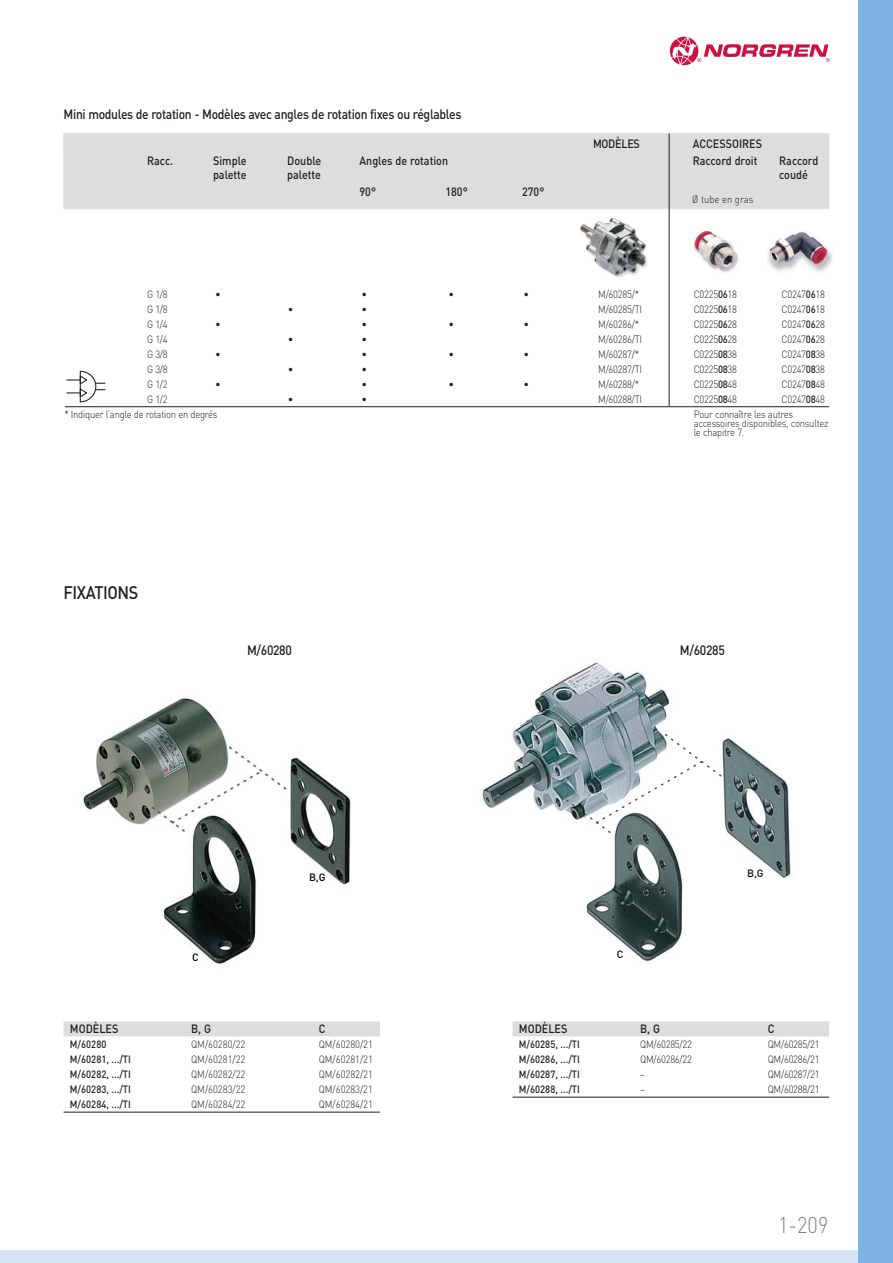
<style>
.page{position:relative;width:893px;height:1263px;background:#fff}
.page>*{position:absolute;margin:0;border:0;box-sizing:border-box;transform-origin:0 0}
.t1{font:300 22.5px "DIN";color:#808285;scale:.9 1}
.t2{font:500 18px "DIN";letter-spacing:-.025em;color:#231f20;scale:.9 1}
.t3{font:500 13.5px "DIN";letter-spacing:-.025em;color:#231f20;scale:.9 1}
.t4{font:500 12px/13.5px "DIN";color:#231f20;scale:.9 1}
.t5{font:500 12px "DIN";letter-spacing:-.025em;color:#231f20;scale:.9 1}
.t6{font:300 10.5px/9px "DIN";letter-spacing:-.025em;color:#231f20;scale:.9 1}
.t7{font:300 10.5px "DIN";color:#231f20;scale:.9 1}
.t8{font:500 10.5px "DIN";color:#231f20;scale:.9 1}
.t9{font:300 10.5px "DIN";letter-spacing:-.025em;color:#231f20}
.t10{font:500 10.5px "DIN";color:#120d14}
.t11{font:500 10.5px "DIN";color:#000}
.s1{font-weight:500}
</style>
<div class="page">
<img style="left:482px;top:662px;width:309px;height:300px">
<svg style="left:558px;top:733px;width:165px;height:103px"></svg>
<img style="left:83px;top:698px;width:268px;height:266px">
<div style="left:0;top:1250px;width:893px;height:13px;background:#d6e4f5"></div>
<svg style="left:670px;top:37px;width:160px;height:28px"></svg>
<div style="left:859px;top:0;width:34px;height:1263px;background:#7cb3e1"></div>
<hr style="left:65px;top:406px;width:764px;height:1px;background:#231f20">
<img style="left:580px;top:218px;width:68px;height:60px">
<div style="left:64px;top:133px;width:627px;height:20px;background:#dcddde"></div>
<div style="left:691px;top:133px;width:87px;height:20px;background:#dcddde"></div>
<div style="left:778px;top:133px;width:51px;height:20px;background:#dcddde"></div>
<div style="left:64px;top:153px;width:147px;height:56px;background:#dcddde"></div>
<div style="left:211px;top:153px;width:75px;height:56px;background:#dcddde"></div>
<div style="left:286px;top:153px;width:72px;height:56px;background:#dcddde"></div>
<div style="left:358px;top:153px;width:234px;height:31px;background:#dcddde"></div>
<div style="left:592px;top:153px;width:99px;height:31px;background:#dcddde"></div>
<div style="left:691px;top:153px;width:87px;height:56px;background:#dcddde"></div>
<div style="left:778px;top:153px;width:51px;height:56px;background:#dcddde"></div>
<div style="left:358px;top:184px;width:79px;height:25px;background:#dcddde"></div>
<div style="left:437px;top:184px;width:83px;height:25px;background:#dcddde"></div>
<div style="left:520px;top:184px;width:72px;height:25px;background:#dcddde"></div>
<div style="left:592px;top:184px;width:99px;height:25px;background:#dcddde"></div>
<hr style="left:63px;top:133px;width:1px;height:76px;background:#e6e7e8">
<hr style="left:829px;top:133px;width:1px;height:76px;background:#e6e7e8">
<hr style="left:64px;top:133px;width:765px;height:1px;background:#e6e7e8">
<hr style="left:64px;top:209px;width:765px;height:1px;background:#e6e7e8">
<hr style="left:669px;top:133px;width:1px;height:273px;background:#231f20">
<img style="left:693px;top:229px;width:46px;height:44px">
<img style="left:767px;top:231px;width:66px;height:41px">
<svg style="left:67px;top:371px;width:38px;height:32px"></svg>
<div style="left:64px;top:1021px;width:316px;height:15px;background:#dcddde"></div>
<hr style="left:64px;top:1112px;width:316px;height:1px;background:#231f20">
<div style="left:512px;top:1021px;width:317px;height:15px;background:#dcddde"></div>
<hr style="left:512px;top:1097px;width:317px;height:1px;background:#231f20">
<div style="left:661px;top:645px;width:64px;height:21px;background:#fff"></div>
<p class="t3" style="left:64px;top:109px;width:443px">Mini modules de rotation - Modèles avec angles de rotation fixes ou réglables</p>
<p class="t5" style="left:593px;top:139px;width:54px">MODÈLES</p>
<p class="t4" style="left:693px;top:138px;width:79px">ACCESSOIRES</p>
<p class="t4" style="left:147px;top:155px;width:30px">Racc.</p>
<p class="t4" style="left:213px;top:155px;width:39px">Simple palette</p>
<p class="t4" style="left:287px;top:155px;width:39px">Double palette</p>
<p class="t4" style="left:359px;top:155px;width:100px">Angles de rotation</p>
<p class="t4" style="left:693px;top:155px;width:73px">Raccord droit</p>
<p class="t4" style="left:779px;top:155px;width:45px">Raccord coudé</p>
<p class="t4" style="left:359px;top:187px;width:20px">90°</p>
<p class="t4" style="left:445px;top:187px;width:26px">180°</p>
<p class="t4" style="left:522px;top:187px;width:26px">270°</p>
<p class="t7" style="left:692px;top:195px;width:70px">Ø tube en gras</p>
<p class="t6" style="left:147px;top:291px;width:25px">G 1/8</p>
<p class="t9" style="left:215px;top:290px;width:7px">•</p>
<p class="t9" style="left:362px;top:290px;width:7px">•</p>
<p class="t9" style="left:448px;top:290px;width:7px">•</p>
<p class="t9" style="left:524px;top:290px;width:7px">•</p>
<p class="t6" style="left:598px;top:291px;width:47px">M/60285/*</p>
<p class="t6" style="left:694px;top:291px;width:50px">C0225<span class="s1">06</span>18</p>
<p class="t6" style="left:781px;top:291px;width:50px">C0247<span class="s1">06</span>18</p>
<p class="t6" style="left:147px;top:306px;width:25px">G 1/8</p>
<p class="t9" style="left:288px;top:305px;width:7px">•</p>
<p class="t9" style="left:362px;top:305px;width:7px">•</p>
<p class="t6" style="left:598px;top:306px;width:50px">M/60285/TI</p>
<p class="t6" style="left:694px;top:306px;width:50px">C0225<span class="s1">06</span>18</p>
<p class="t6" style="left:781px;top:306px;width:50px">C0247<span class="s1">06</span>18</p>
<p class="t6" style="left:147px;top:321px;width:25px">G 1/4</p>
<p class="t9" style="left:215px;top:320px;width:7px">•</p>
<p class="t9" style="left:362px;top:320px;width:7px">•</p>
<p class="t9" style="left:448px;top:320px;width:7px">•</p>
<p class="t9" style="left:524px;top:320px;width:7px">•</p>
<p class="t6" style="left:598px;top:321px;width:47px">M/60286/*</p>
<p class="t6" style="left:694px;top:321px;width:50px">C0225<span class="s1">06</span>28</p>
<p class="t6" style="left:781px;top:321px;width:50px">C0247<span class="s1">06</span>28</p>
<p class="t6" style="left:147px;top:336px;width:25px">G 1/4</p>
<p class="t9" style="left:288px;top:335px;width:7px">•</p>
<p class="t9" style="left:362px;top:335px;width:7px">•</p>
<p class="t6" style="left:598px;top:336px;width:50px">M/60286/TI</p>
<p class="t6" style="left:694px;top:336px;width:50px">C0225<span class="s1">06</span>28</p>
<p class="t6" style="left:781px;top:336px;width:50px">C0247<span class="s1">06</span>28</p>
<p class="t6" style="left:147px;top:351px;width:25px">G 3/8</p>
<p class="t9" style="left:215px;top:350px;width:7px">•</p>
<p class="t9" style="left:362px;top:350px;width:7px">•</p>
<p class="t9" style="left:448px;top:350px;width:7px">•</p>
<p class="t9" style="left:524px;top:350px;width:7px">•</p>
<p class="t6" style="left:598px;top:351px;width:47px">M/60287/*</p>
<p class="t6" style="left:694px;top:351px;width:50px">C0225<span class="s1">08</span>38</p>
<p class="t6" style="left:781px;top:351px;width:50px">C0247<span class="s1">08</span>38</p>
<p class="t6" style="left:147px;top:366px;width:25px">G 3/8</p>
<p class="t9" style="left:288px;top:365px;width:7px">•</p>
<p class="t9" style="left:362px;top:365px;width:7px">•</p>
<p class="t6" style="left:598px;top:366px;width:50px">M/60287/TI</p>
<p class="t6" style="left:694px;top:366px;width:50px">C0225<span class="s1">08</span>38</p>
<p class="t6" style="left:781px;top:366px;width:50px">C0247<span class="s1">08</span>38</p>
<p class="t6" style="left:147px;top:381px;width:25px">G 1/2</p>
<p class="t9" style="left:215px;top:380px;width:7px">•</p>
<p class="t9" style="left:362px;top:380px;width:7px">•</p>
<p class="t9" style="left:448px;top:380px;width:7px">•</p>
<p class="t9" style="left:524px;top:380px;width:7px">•</p>
<p class="t6" style="left:598px;top:381px;width:47px">M/60288/*</p>
<p class="t6" style="left:694px;top:381px;width:50px">C0225<span class="s1">08</span>48</p>
<p class="t6" style="left:781px;top:381px;width:50px">C0247<span class="s1">08</span>48</p>
<p class="t6" style="left:147px;top:396px;width:25px">G 1/2</p>
<p class="t9" style="left:288px;top:395px;width:7px">•</p>
<p class="t9" style="left:362px;top:395px;width:7px">•</p>
<p class="t6" style="left:598px;top:396px;width:50px">M/60288/TI</p>
<p class="t6" style="left:694px;top:396px;width:50px">C0225<span class="s1">08</span>48</p>
<p class="t6" style="left:781px;top:396px;width:50px">C0247<span class="s1">08</span>48</p>
<p class="t6" style="left:64px;top:411px;width:172px">* Indiquer l’angle de rotation en degrés</p>
<p class="t6" style="left:694px;top:411px;width:151px">Pour connaître les autres accessoires disponibles, consultez le chapitre 7.</p>
<h2 class="t2" style="left:64px;top:587px;width:85px">FIXATIONS</h2>
<p class="t3" style="left:247px;top:646px;width:51px">M/60280</p>
<p class="t3" style="left:680px;top:646px;width:51px">M/60285</p>
<p class="t11" style="left:192px;top:953px;width:8px">C</p>
<p class="t11" style="left:309px;top:874px;width:18px">B,G</p>
<p class="t10" style="left:617px;top:950px;width:8px">C</p>
<p class="t10" style="left:747px;top:869px;width:18px">B,G</p>
<p class="t4" style="left:70px;top:1024px;width:55px">MODÈLES</p>
<p class="t4" style="left:191px;top:1024px;width:24px">B, G</p>
<p class="t4" style="left:319px;top:1024px;width:9px">C</p>
<p class="t8" style="left:70px;top:1041px;width:42px">M/60280</p>
<p class="t7" style="left:191px;top:1041px;width:62px">QM/60280/22</p>
<p class="t7" style="left:319px;top:1041px;width:62px">QM/60280/21</p>
<p class="t8" style="left:70px;top:1056px;width:69px">M/60281, .../TI</p>
<p class="t7" style="left:191px;top:1056px;width:62px">QM/60281/22</p>
<p class="t7" style="left:319px;top:1056px;width:62px">QM/60281/21</p>
<p class="t8" style="left:70px;top:1071px;width:69px">M/60282, .../TI</p>
<p class="t7" style="left:191px;top:1071px;width:62px">QM/60282/22</p>
<p class="t7" style="left:319px;top:1071px;width:62px">QM/60282/21</p>
<p class="t8" style="left:70px;top:1086px;width:69px">M/60283, .../TI</p>
<p class="t7" style="left:191px;top:1086px;width:62px">QM/60283/22</p>
<p class="t7" style="left:319px;top:1086px;width:62px">QM/60283/21</p>
<p class="t8" style="left:70px;top:1101px;width:69px">M/60284, .../TI</p>
<p class="t7" style="left:191px;top:1101px;width:62px">QM/60284/22</p>
<p class="t7" style="left:319px;top:1101px;width:62px">QM/60284/21</p>
<p class="t4" style="left:519px;top:1024px;width:55px">MODÈLES</p>
<p class="t4" style="left:640px;top:1024px;width:24px">B, G</p>
<p class="t4" style="left:768px;top:1024px;width:9px">C</p>
<p class="t8" style="left:519px;top:1041px;width:69px">M/60285, .../TI</p>
<p class="t6" style="left:640px;top:1041px;width:59px">QM/60285/22</p>
<p class="t6" style="left:768px;top:1041px;width:59px">QM/60285/21</p>
<p class="t8" style="left:519px;top:1056px;width:69px">M/60286, .../TI</p>
<p class="t6" style="left:640px;top:1056px;width:59px">QM/60286/22</p>
<p class="t6" style="left:768px;top:1056px;width:59px">QM/60286/21</p>
<p class="t8" style="left:519px;top:1071px;width:69px">M/60287, .../TI</p>
<p class="t6" style="left:640px;top:1071px;width:7px">–</p>
<p class="t6" style="left:768px;top:1071px;width:59px">QM/60287/21</p>
<p class="t8" style="left:519px;top:1086px;width:69px">M/60288, .../TI</p>
<p class="t6" style="left:640px;top:1086px;width:7px">–</p>
<p class="t6" style="left:768px;top:1086px;width:59px">QM/60288/21</p>
<h1 class="t1" style="left:778px;top:1217px;width:57px">1-209</h1>
</div>
